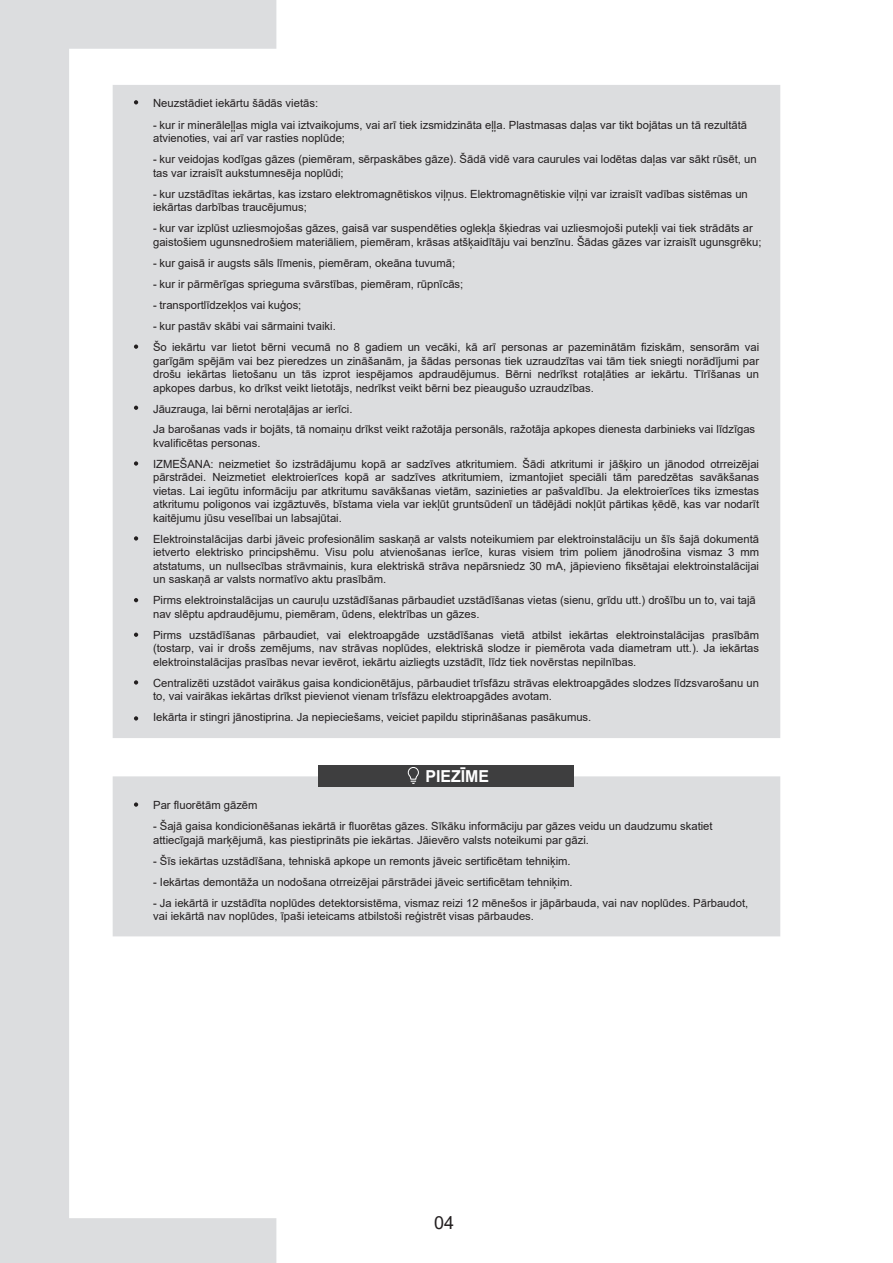
<style>
.page{position:relative;width:893px;height:1263px;background:#fff}
.page>*{position:absolute;margin:0;border:0;box-sizing:border-box;transform-origin:0 0}
.t1{font:18px "Arial";color:#231f20}
.t2{font:700 16.5px "Arial";color:#fff}
.t3{font:11.25px/13.5px "Arial";color:#231f20}
</style>
<div class="page">
<svg style="left:0;top:0;width:276px;height:1262px"></svg>
<div style="left:113px;top:776px;width:667px;height:160px;background:#dcdddf"></div>
<div style="left:319px;top:765px;width:255px;height:21px;background:#3e3e3f"></div>
<svg style="left:407px;top:767px;width:12px;height:17px"></svg>
<svg style="left:134px;top:802px;width:4px;height:5px"></svg>
<div style="left:113px;top:85px;width:667px;height:653px;background:#dcdddf"></div>
<svg style="left:134px;top:100px;width:4px;height:4px"></svg>
<svg style="left:134px;top:344px;width:4px;height:5px"></svg>
<svg style="left:134px;top:406px;width:4px;height:4px"></svg>
<svg style="left:134px;top:461px;width:4px;height:5px"></svg>
<svg style="left:134px;top:536px;width:4px;height:5px"></svg>
<svg style="left:134px;top:598px;width:4px;height:4px"></svg>
<svg style="left:134px;top:633px;width:4px;height:4px"></svg>
<svg style="left:134px;top:680px;width:4px;height:4px"></svg>
<svg style="left:134px;top:716px;width:4px;height:4px"></svg>
<svg style="left:0;top:1262px;width:276px;height:1px"></svg>
<p class="t3" style="left:153px;top:96px;width:167px">Neuzstādiet iekārtu šādās vietās:</p>
<p class="t3" style="left:153px;top:118px;width:596px">- kur ir minerāleļļas migla vai iztvaikojums, vai arī tiek izsmidzināta eļļa. Plastmasas daļas var tikt bojātas un tā rezultātā atvienoties, vai arī var rasties noplūde;</p>
<p class="t3" style="left:153px;top:152px;width:605px">- kur veidojas kodīgas gāzes (piemēram, sērpaskābes gāze). Šādā vidē vara caurules vai lodētas daļas var sākt rūsēt, un tas var izraisīt aukstumnesēja noplūdi;</p>
<p class="t3" style="left:153px;top:187px;width:596px">- kur uzstādītas iekārtas, kas izstaro elektromagnētiskos viļņus. Elektromagnētiskie viļņi var izraisīt vadības sistēmas un iekārtas darbības traucējumus;</p>
<p class="t3" style="left:153px;top:221px;width:610px">- kur var izplūst uzliesmojošas gāzes, gaisā var suspendēties oglekļa šķiedras vai uzliesmojoši putekļi vai tiek strādāts ar gaistošiem ugunsnedrošiem materiāliem, piemēram, krāsas atšķaidītāju vai benzīnu. Šādas gāzes var izraisīt ugunsgrēku;</p>
<p class="t3" style="left:153px;top:256px;width:304px">- kur gaisā ir augsts sāls līmenis, piemēram, okeāna tuvumā;</p>
<p class="t3" style="left:153px;top:277px;width:312px">- kur ir pārmērīgas sprieguma svārstības, piemēram, rūpnīcās;</p>
<p class="t3" style="left:153px;top:298px;width:150px">- transportlīdzekļos vai kuģos;</p>
<p class="t3" style="left:153px;top:315px;width:608px;line-height:21.3px">- kur pastāv skābi vai sārmaini tvaiki.<br>Šo iekārtu var lietot bērni vecumā no 8 gadiem un vecāki, kā arī personas ar pazeminātām fiziskām, sensorām vai</p>
<p class="t3" style="left:153px;top:354px;width:608px;text-align:justify">garīgām spējām vai bez pieredzes un zināšanām, ja šādas personas tiek uzraudzītas vai tām tiek sniegti norādījumi par drošu iekārtas lietošanu un tās izprot iespējamos apdraudējumus. Bērni nedrīkst rotaļāties ar iekārtu. Tīrīšanas un apkopes darbus, ko drīkst veikt lietotājs, nedrīkst veikt bērni bez pieaugušo uzraudzības.</p>
<p class="t3" style="left:153px;top:398px;width:604px;line-height:21px">Jāuzrauga, lai bērni nerotaļājas ar ierīci.<br>Ja barošanas vads ir bojāts, tā nomaiņu drīkst veikt ražotāja personāls, ražotāja apkopes dienesta darbinieks vai līdzīgas</p>
<p class="t3" style="left:153px;top:432px;width:608px;line-height:21px">kvalificētas personas.<br>IZMEŠANA: neizmetiet šo izstrādājumu kopā ar sadzīves atkritumiem. Šādi atkritumi ir jāšķiro un jānodod otrreizējai</p>
<p class="t3" style="left:153px;top:471px;width:608px;text-align:justify">pārstrādei. Neizmetiet elektroierīces kopā ar sadzīves atkritumiem, izmantojiet speciāli tām paredzētas savākšanas vietas. Lai iegūtu informāciju par atkritumu savākšanas vietām, sazinieties ar pašvaldību. Ja elektroierīces tiks izmestas atkritumu poligonos vai izgāztuvēs, bīstama viela var iekļūt gruntsūdenī un tādējādi nokļūt pārtikas ķēdē, kas var nodarīt kaitējumu jūsu veselībai un labsajūtai.</p>
<p class="t3" style="left:153px;top:532px;width:608px;text-align:justify">Elektroinstalācijas darbi jāveic profesionālim saskaņā ar valsts noteikumiem par elektroinstalāciju un šīs šajā dokumentā ietverto elektrisko principshēmu. Visu polu atvienošanas ierīce, kuras visiem trim poliem jānodrošina vismaz 3 mm atstatums, un nullsecības strāvmainis, kura elektriskā strāva nepārsniedz 30 mA, jāpievieno fiksētajai elektroinstalācijai un saskaņā ar valsts normatīvo aktu prasībām.</p>
<p class="t3" style="left:153px;top:594px;width:604px">Pirms elektroinstalācijas un cauruļu uzstādīšanas pārbaudiet uzstādīšanas vietas (sienu, grīdu utt.) drošību un to, vai tajā nav slēptu apdraudējumu, piemēram, ūdens, elektrības un gāzes.</p>
<p class="t3" style="left:153px;top:628px;width:608px;text-align:justify">Pirms uzstādīšanas pārbaudiet, vai elektroapgāde uzstādīšanas vietā atbilst iekārtas elektroinstalācijas prasībām (tostarp, vai ir drošs zemējums, nav strāvas noplūdes, elektriskā slodze ir piemērota vada diametram utt.). Ja iekārtas elektroinstalācijas prasības nevar ievērot, iekārtu aizliegts uzstādīt, līdz tiek novērstas nepilnības.</p>
<p class="t3" style="left:153px;top:676px;width:608px">Centralizēti uzstādot vairākus gaisa kondicionētājus, pārbaudiet trīsfāzu strāvas elektroapgādes slodzes līdzsvarošanu un to, vai vairākas iekārtas drīkst pievienot vienam trīsfāzu elektroapgādes avotam.</p>
<p class="t3" style="left:153px;top:711px;width:440px">Iekārta ir stingri jānostiprina. Ja nepieciešams, veiciet papildu stiprināšanas pasākumus.</p>
<h2 class="t2" style="left:425px;top:765px;width:65px">PIEZĪME</h2>
<p class="t3" style="left:153px;top:798px;width:106px">Par fluorētām gāzēm</p>
<p class="t3" style="left:153px;top:820px;width:561px">- Šajā gaisa kondicionēšanas iekārtā ir fluorētas gāzes. Sīkāku informāciju par gāzes veidu un daudzumu skatiet attiecīgajā marķējumā, kas piestiprināts pie iekārtas. Jāievēro valsts noteikumi par gāzi.</p>
<p class="t3" style="left:153px;top:854px;width:419px">- Šīs iekārtas uzstādīšana, tehniskā apkope un remonts jāveic sertificētam tehniķim.</p>
<p class="t3" style="left:153px;top:875px;width:421px">- Iekārtas demontāža un nodošana otrreizējai pārstrādei jāveic sertificētam tehniķim.</p>
<p class="t3" style="left:153px;top:896px;width:597px">- Ja iekārtā ir uzstādīta noplūdes detektorsistēma, vismaz reizi 12 mēnešos ir jāpārbauda, vai nav noplūdes. Pārbaudot, vai iekārtā nav noplūdes, īpaši ieteicams atbilstoši reģistrēt visas pārbaudes.</p>
<h1 class="t1" style="left:434px;top:1210px;width:22px">04</h1>
</div>
